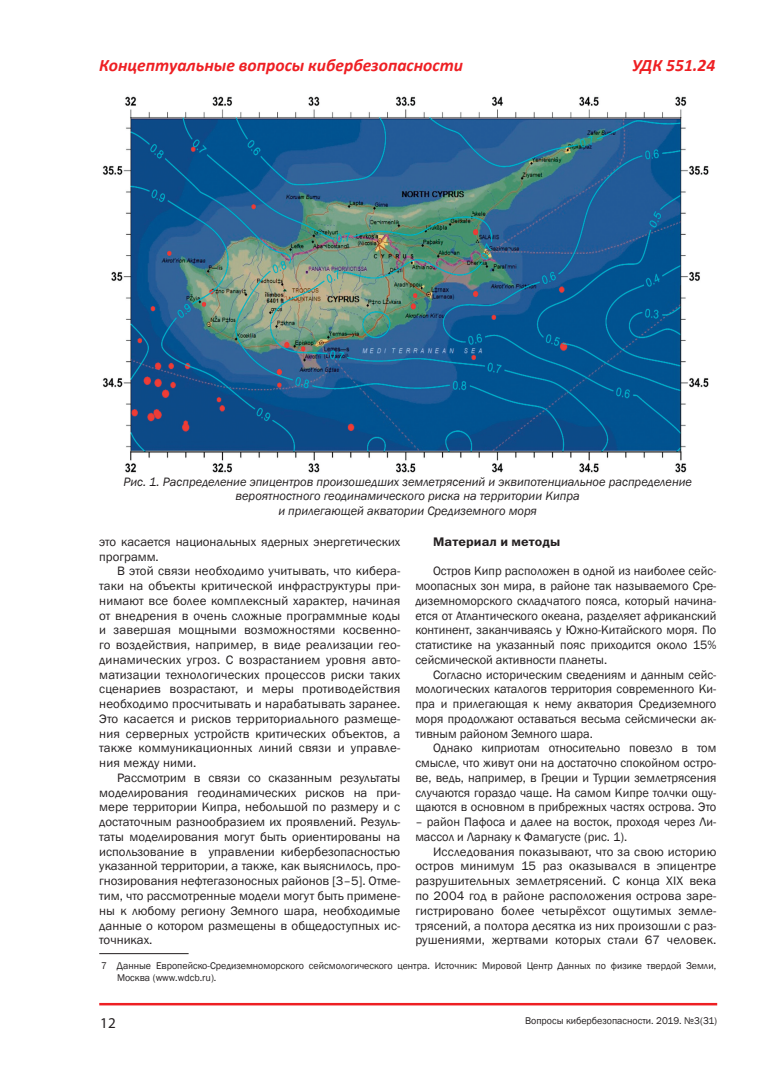
<style>
.page{position:relative;width:780px;height:1088px;background:#fff}
.page>*{position:absolute;margin:0;border:0;box-sizing:border-box;transform-origin:0 0}
.t1{font:italic 700 17.5px "Calibri";color:#ee1f23}
.t2{font:15px "Myriad Pro";color:#231f20}
.t3{font:12.5px/14.8px "Franklin Gothic";color:#231f20;text-align:justify;scale:1.04 1}
.t4{font:12.5px/14.8px "Franklin Gothic";color:#231f20;text-align:justify}
.t5{font:italic 12.5px/14.4px "Franklin Gothic";color:#231f20;text-align:center}
.t6{font:12.5px "Franklin Gothic Demi ITC";letter-spacing:.01em;color:#231f20;scale:1.05 1}
.t7{font:10px/12px "Franklin Gothic";color:#231f20}
</style>
<div class="page">
<hr style="left:99px;top:1003px;width:618px;height:2px;background:#ee1f23">
<hr style="left:99px;top:953px;width:90px;height:1px;background:#231f20">
<img style="left:102px;top:96px;width:607px;height:377px">
<h1 class="t1" style="left:99px;top:54px;width:365px">Концептуальные вопросы кибербезопасности</h1>
<h1 class="t1" style="left:632px;top:54px;width:84px">УДК 551.24</h1>
<p class="t5" style="left:123px;top:475px;width:570px">Рис. 1. Распределение эпицентров произошедших землетрясений и эквипотенциальное распределение вероятностного геодинамического риска на территории Кипра<br>и прилегающей акватории Средиземного моря</p>
<p class="t6" style="left:433px;top:534px;width:123px">Материал и методы</p>
<p class="t4" style="left:415px;top:564px;width:302px;text-indent:18px">Остров Кипр расположен в одной из наиболее сейс&shy;моопасных зон мира, в районе так называемого Сре&shy;диземноморского складчатого пояса, который начина&shy;ется от Атлантического океана, разделяет африканский континент, заканчиваясь у Южно-Китайского моря. По статистике на указанный пояс приходится около 15% сейсмической активности планеты.</p>
<p class="t4" style="left:415px;top:667px;width:302px;text-indent:18px">Согласно историческим сведениям и данным сейс&shy;мологических каталогов территория современного Ки&shy;пра и прилегающая к нему акватория Средиземного моря продолжают оставаться весьма сейсмически ак&shy;тивным районом Земного шара.</p>
<p class="t4" style="left:415px;top:741px;width:302px;text-indent:18px">Однако киприотам относительно повезло в том смысле, что живут они на достаточно спокойном остро&shy;ве, ведь, например, в Греции и Турции землетрясения случаются гораздо чаще. На самом Кипре толчки ощу&shy;щаются в основном в прибрежных частях острова. Это</p>
<p class="t4" style="left:415px;top:815px;width:302px">– район Пафоса и далее на восток, проходя через Ли&shy;массол и Ларнаку к Фамагусте (рис. 1).</p>
<p class="t3" style="left:415px;top:844px;width:291px;text-indent:18px">Исследования показывают, что за свою историю остров минимум 15 раз оказывался в эпицентре разрушительных землетрясений. С конца XIX века по 2004 год в районе расположения острова заре&shy;гистрировано более четырёхсот ощутимых земле&shy;трясений, а полтора десятка из них произошли с раз&shy;рушениями, жертвами которых стали 67 человек.</p>
<p class="t7" style="left:117px;top:960px;width:600px;text-indent:-16px">7 Данные Европейско-Средиземноморского сейсмологического центра. Источник: Мировой Центр Данных по физике твердой Земли,<br>Москва (www.wdcb.ru).</p>
<p class="t4" style="left:99px;top:535px;width:302px">это касается национальных ядерных энергетических программ.</p>
<p class="t3" style="left:99px;top:564px;width:291px;text-indent:18px">В этой связи необходимо учитывать, что кибера&shy;таки на объекты критической инфраструктуры при&shy;нимают все более комплексный характер, начиная от внедрения в очень сложные программные коды и завершая мощными возможностями косвенно&shy;го воздействия, например, в виде реализации гео&shy;динамических угроз. С возрастанием уровня авто&shy;матизации технологических процессов риски таких сценариев возрастают, и меры противодействия необходимо просчитывать и нарабатывать заранее.<br>Это касается и рисков территориального размеще&shy;ния серверных устройств критических объектов, а также коммуникационных линий связи и управле&shy;ния между ними.</p>
<p class="t3" style="left:99px;top:771px;width:291px;text-indent:18px">Рассмотрим в связи со сказанным результаты моделирования геодинамических рисков на при&shy;мере территории Кипра, небольшой по размеру и с достаточным разнообразием их проявлений. Резуль&shy;таты моделирования могут быть ориентированы на использование в управлении кибербезопасностью указанной территории, а также, как выяснилось, про&shy;гнозирования нефтегазоносных районов [3–5]. Отме&shy;тим, что рассмотренные модели могут быть примене&shy;ны к любому региону Земного шара, необходимые данные о котором размещены в общедоступных ис&shy;точниках.</p>
<p class="t2" style="left:100px;top:1014px;width:17px">12</p>
<p class="t7" style="left:525px;top:1015px;width:193px">Вопросы кибербезопасности. 2019. №3(31)</p>
</div>
